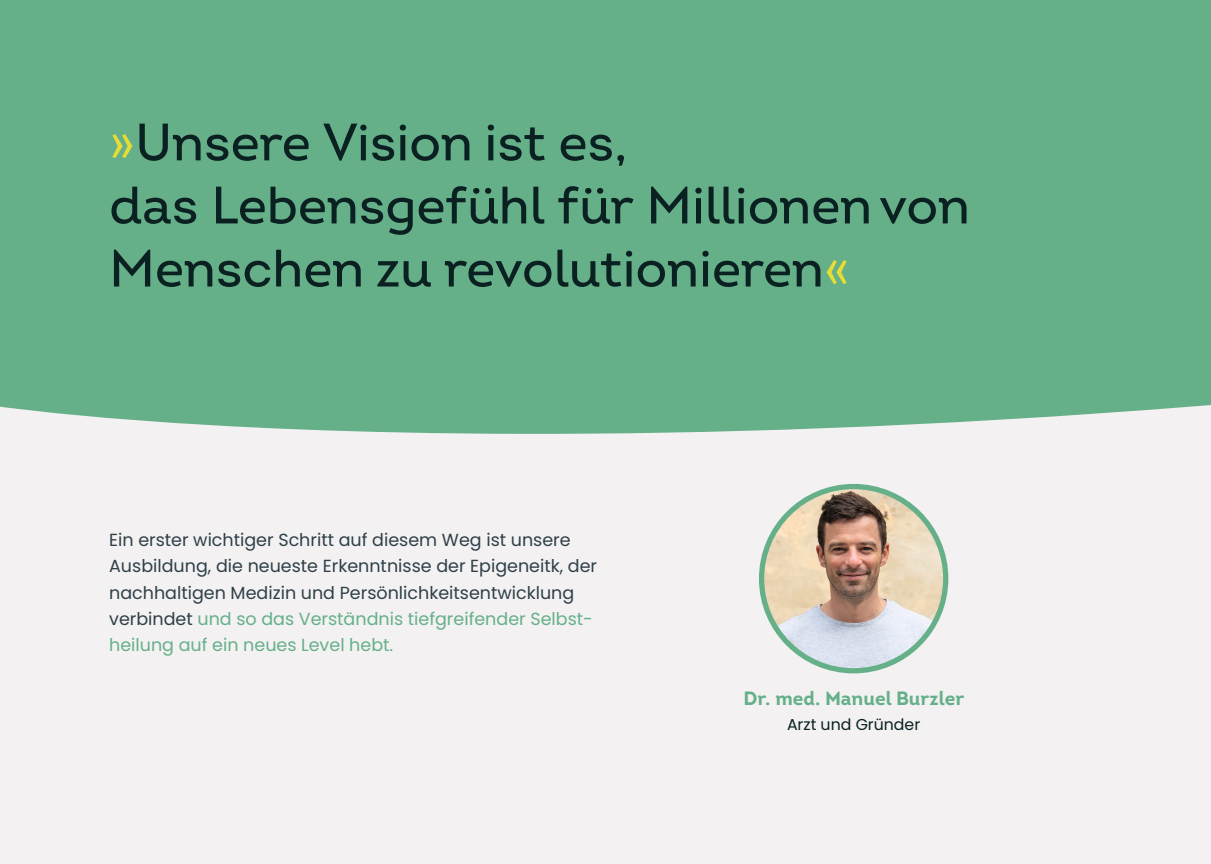
<style>
.page{position:relative;width:1211px;height:864px;background:#fff}
.page>*{position:absolute;margin:0;border:0;box-sizing:border-box;transform-origin:0 0}
.Headline_1{font:500 52.5px/63px "Intro";color:#0a2021}
.Headline_3{font:700 19.25px "Intro";color:#65b089}
.Fließtext{font:17.5px/26.2px "Poppins";color:#2e4048}
.Headline_3-2{font:15.75px "Poppins";color:#0a2021}
.s1{color:#e6dc35}
.s2{color:#65b089}
</style>
<div class="page">
<div style="left:0;top:0;width:1210px;height:863px;background:#65b089"></div>
<div style="left:0;top:405px;width:1210px;height:458px;background:#f3f1f2"></div>
<img style="left:761px;top:486px;width:184px;height:184px;border-radius:92px">
<div style="left:759px;top:483px;width:189px;height:190px;border:5px solid #65b089;border-radius:50%"></div>
<p class="Headline_1" style="left:109px;top:110px;width:862px"><span class="s1">»</span>Unsere Vision ist es,<br>das Lebensgefühl für Millionen von<br>Menschen zu revolutionieren<span class="s1">«</span></p>
<p class="Fließtext" style="left:109px;top:526px;width:489px">Ein erster wichtiger Schritt auf diesem Weg ist unsere Ausbildung, die neueste Erkenntnisse der Epigeneitk, der nachhaltigen Medizin und Persönlichkeitsentwicklung verbindet <span class="s2">und so das Verständnis tiefgreifender Selbst&shy;heilung auf ein neues Level hebt.</span></p>
<p class="Headline_3" style="left:743px;top:686px;width:222px">Dr. med. Manuel Burzler</p>
<p class="Headline_3-2" style="left:787px;top:714px;width:135px">Arzt und Gründer</p>
</div>
